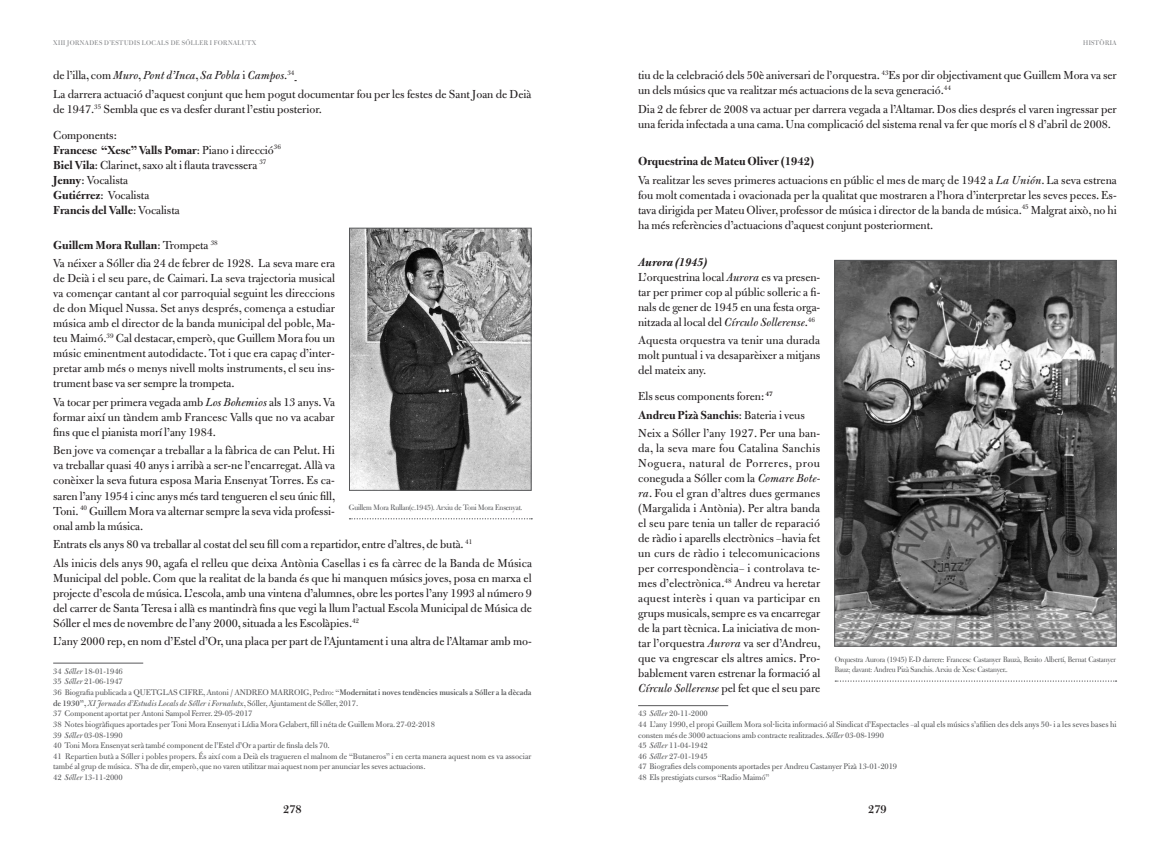
<style>
.page{position:relative;width:1170px;height:851px;background:#fff}
.page>*{position:absolute;margin:0;border:0;box-sizing:border-box;transform-origin:0 0}
.t1{font:12.5px/15px "Bulmer MT Std";letter-spacing:-.005em;color:#231f20}
.t2{font:600 12.5px "Bulmer MT Std";color:#231f20}
.t3{font:8.75px/10.6px "Bulmer MT Std";letter-spacing:-.01em;color:#57585a}
.t4{font:8.75px/10.5px "Bulmer MT Std Display";letter-spacing:-.01em;color:#57585a}
.t5{font:7.5px "Bulmer MT Std Display";letter-spacing:.05em;color:#808285}
.s1{font-style:italic}
.s2{font-weight:700}
.s3{font-weight:600}
.s4{font-weight:700;font-style:italic}
</style>
<div class="page">
<hr style="left:53px;top:662px;width:90px;height:1px;background:#57585a">
<hr style="left:638px;top:705px;width:90px;height:1px;background:#57585a">
<svg style="left:349px;top:518px;width:183px;height:1px"></svg>
<img style="left:351px;top:230px;width:178px;height:258px">
<div style="left:349px;top:228px;width:182px;height:262px;border:1px solid #57585a"></div>
<svg style="left:835px;top:680px;width:281px;height:1px"></svg>
<img style="left:836px;top:262px;width:278px;height:382px">
<div style="left:834px;top:260px;width:282px;height:386px;border:1px solid #57585a"></div>
<p class="t5" style="left:53px;top:39px;width:205px">XIII JORNADES D’ESTUDIS LOCALS DE SÓLLER I FORNALUTX</p>
<p class="t5" style="left:1083px;top:39px;width:35px">HISTÒRIA</p>
<p class="t1" style="left:53px;top:66px;width:480px;line-height:18.5px">de l’illa, com <span class="s1">Muro</span>, <span class="s1">Pont d’Inca</span>, <span class="s1">Sa Pobla</span> i <span class="s1">Campos</span>.<sup>34<br></sup>La darrera actuació d’aquest conjunt que hem pogut documentar fou per les festes de Sant Joan de Deià</p>
<p class="t1" style="left:53px;top:96px;width:270px;line-height:25.6px">de 1947.<sup>35</sup> Sembla que es va desfer durant l’estiu posterior.<br>Components:</p>
<p class="t1" style="left:53px;top:142px;width:229px"><span class="s2">Francesc “Xesc” Valls Pomar</span>: Piano i direcció<sup>36<br></sup><span class="s2">Biel Vila</span>: Clarinet, saxo alt i flauta travessera <sup>37<br></sup><span class="s2">Jenny</span>: Vocalista<br><span class="s2">Gutiérrez</span>: Vocalista<br><span class="s2">Francis del Valle</span>: Vocalista</p>
<p class="t1" style="left:53px;top:236px;width:283px;line-height:18.5px"><span class="s2">Guillem Mora Rullan</span>: Trompeta <sup>38<br></sup>Va néixer a Sóller dia 24 de febrer de 1928. La seva mare era</p>
<p class="t1" style="left:53px;top:271px;width:283px;text-align:justify">de Deià i el seu pare, de Caimari. La seva trajectoria musical va començar cantant al cor parroquial seguint les direccions de don Miquel Nussa. Set anys després, comença a estudiar música amb el director de la banda municipal del poble, Ma&shy;teu Maimó.<sup>39</sup> Cal destacar, emperò, que Guillem Mora fou un músic eminentment autodidacte. Tot i que era capaç d’inter&shy;pretar amb més o menys nivell molts instruments, el seu ins&shy;trument base va ser sempre la trompeta.</p>
<p class="t1" style="left:53px;top:394px;width:283px;text-align:justify">Va tocar per primera vegada amb <span class="s1">Los Bohemios</span> als 13 anys. Va formar així un tàndem amb Francesc Valls que no va acabar fins que el pianista morí l’any 1984.</p>
<p class="t1" style="left:53px;top:443px;width:283px;text-align:justify">Ben jove va començar a treballar a la fàbrica de can Pelut. Hi va treballar quasi 40 anys i arribà a ser-ne l’encarregat. Allà va conèixer la seva futura esposa Maria Ensenyat Torres. Es ca&shy;saren l’any 1954 i cinc anys més tard tengueren el seu únic fill, Toni. <sup>40</sup> Guillem Mora va alternar sempre la seva vida professi&shy;onal amb la música.</p>
<p class="t1" style="left:53px;top:535px;width:480px;line-height:18.5px">Entrats els anys 80 va treballar al costat del seu fill com a repartidor, entre d’altres, de butà. <sup>41<br></sup>Als inicis dels anys 90, agafa el relleu que deixa Antònia Casellas i es fa càrrec de la Banda de Música</p>
<p class="t1" style="left:53px;top:570px;width:480px;text-align:justify">Municipal del poble. Com que la realitat de la banda és que hi manquen músics joves, posa en marxa el projecte d’escola de música. L’escola, amb una vintena d’alumnes, obre les portes l’any 1993 al número 9 del carrer de Santa Teresa i allà es mantindrà fins que vegi la llum l’actual Escola Municipal de Música de Sóller el mes de novembre de l’any 2000, situada a les Escolàpies.<sup>42</sup></p>
<p class="t1" style="left:53px;top:634px;width:480px">L’any 2000 rep, en nom d’Estel d’Or, una placa per part de l’Ajuntament i una altra de l’Altamar amb mo-</p>
<p class="t3" style="left:53px;top:665px;width:480px">34 <span class="s1">Sóller</span> 18-01-1946<br>35 <span class="s1">Sóller</span> 21-06-1947<br>36 Biografia publicada a QUETGLAS CIFRE, Antoni / ANDREO MARROIG, Pedro: “<span class="s3">Modernitat i noves tendències musicals a Sóller a la dècada de 1930”,</span> <span class="s1">XI Jornades d’Estudis Locals de Sóller i Fornalutx</span>, Sóller, Ajuntament de Sóller, 2017.<br>37 Component aportat per Antoni Sampol Ferrer. 29-05-2017<br>38 Notes biogràfiques aportades per Toni Mora Ensenyat i Lídia Mora Gelabert, fill i néta de Guillem Mora. 27-02-2018<br>39 <span class="s1">Sóller</span> 03-08-1990<br>40 Toni Mora Ensenyat serà també component de l’Estel d’Or a partir de finsla dels 70.<br>41 Repartien butà a Sóller i pobles propers. És així com a Deià els tragueren el malnom de “Butaneros” i en certa manera aquest nom es va associar també al grup de música. S’ha de dir, emperò, que no varen utilitzar mai aquest nom per anunciar les seves actuacions.<br>42 <span class="s1">Sóller</span> 13-11-2000</p>
<p class="t1" style="left:638px;top:68px;width:480px">tiu de la celebració dels 50è aniversari de l’orquestra. <sup>43</sup>Es por dir objectivament que Guillem Mora va ser un dels músics que va realitzar més actuacions de la seva generació.<sup>44</sup></p>
<p class="t1" style="left:638px;top:102px;width:480px">Dia 2 de febrer de 2008 va actuar per darrera vegada a l’Altamar. Dos dies després el varen ingressar per una ferida infectada a una cama. Una complicació del sistema renal va fer que morís el 8 d’abril de 2008.</p>
<p class="t1" style="left:638px;top:152px;width:480px;line-height:18.5px"><span class="s2">Orquestrina de Mateu Oliver (1942)<br></span>Va realitzar les seves primeres actuacions en públic el mes de març de 1942 a <span class="s1">La Unión</span>. La seva estrena</p>
<p class="t1" style="left:638px;top:187px;width:480px;text-align:justify">fou molt comentada i ovacionada per la qualitat que mostraren a l’hora d’interpretar les seves peces. Es&shy;tava dirigida per Mateu Oliver, professor de música i director de la banda de música.<sup>45</sup> Malgrat això, no hi ha més referències d’actuacions d’aquest conjunt posteriorment.</p>
<p class="t1" style="left:638px;top:254px;width:184px"><span class="s4">Aurora (1945)<br></span>L’orquestrina local <span class="s1">Aurora</span> es va presen&shy;tar per primer cop al públic solleric a fi&shy;nals de gener de 1945 en una festa orga&shy;nitzada al local del <span class="s1">Círculo Sollerense</span>.<sup>46</sup></p>
<p class="t1" style="left:638px;top:333px;width:184px;text-align:justify">Aquesta orquestra va tenir una durada molt puntual i va desaparèixer a mitjans del mateix any.</p>
<p class="t1" style="left:638px;top:387px;width:183px;line-height:18.5px">Els seus components foren: <sup>47<br></sup><span class="s2">Andreu Pizà Sanchis</span>: Bateria i veus<br>Neix a Sóller l’any 1927. Per una ban-</p>
<p class="t1" style="left:638px;top:441px;width:184px;text-align:justify">da, la seva mare fou Catalina Sanchis Noguera, natural de Porreres, prou coneguda a Sóller com la <span class="s1">Comare Bote&shy;ra</span>. Fou el gran d’altres dues germanes (Margalida i Antònia). Per altra banda el seu pare tenia un taller de reparació de ràdio i aparells electrònics –havia fet un curs de ràdio i telecomunicacions per correspondència– i controlava te&shy;mes d’electrònica.<sup>48</sup> Andreu va heretar aquest interès i quan va participar en grups musicals, sempre es va encarregar de la part tècnica. La iniciativa de mon&shy;tar l’orquestra <span class="s1">Aurora</span> va ser d’Andreu, que va engrescar els altres amics. Pro&shy;bablement varen estrenar la formació al <span class="s1">Círculo Sollerense</span> pel fet que el seu pare</p>
<p class="t3" style="left:638px;top:708px;width:480px">43 <span class="s1">Sóller</span> 20-11-2000<br>44 L’any 1990, el propi Guillem Mora sol·licita informació al Sindicat d’Espectacles –al qual els músics s’afilien des dels anys 50- i a les seves bases hi consten més de 3000 actuacions amb contracte realitzades. <span class="s1">Sóller</span> 03-08-1990<br>45 <span class="s1">Sóller</span> 11-04-1942<br>46 <span class="s1">Sóller</span> 27-01-1945<br>47 Biografies dels components aportades per Andreu Castanyer Pizà 13-01-2019<br>48 Els prestigiats cursos “Radio Maimó”</p>
<p class="t4" style="left:349px;top:502px;width:175px">Guillem Mora Rullan(c.1945). Arxiu de Toni Mora Ensenyat.</p>
<p class="t4" style="left:834px;top:654px;width:283px">Orquestra Aurora (1945) E-D darrere: Francesc Castanyer Bauzà, Benito Albertí, Bernat Castanyer<br>Bauz; davant: Andreu Pizà Sanchis. Arxiu de Xesc Castanyer..</p>
<p class="t2" style="left:283px;top:802px;width:20px">278</p>
<p class="t2" style="left:868px;top:802px;width:20px">279</p>
</div>
